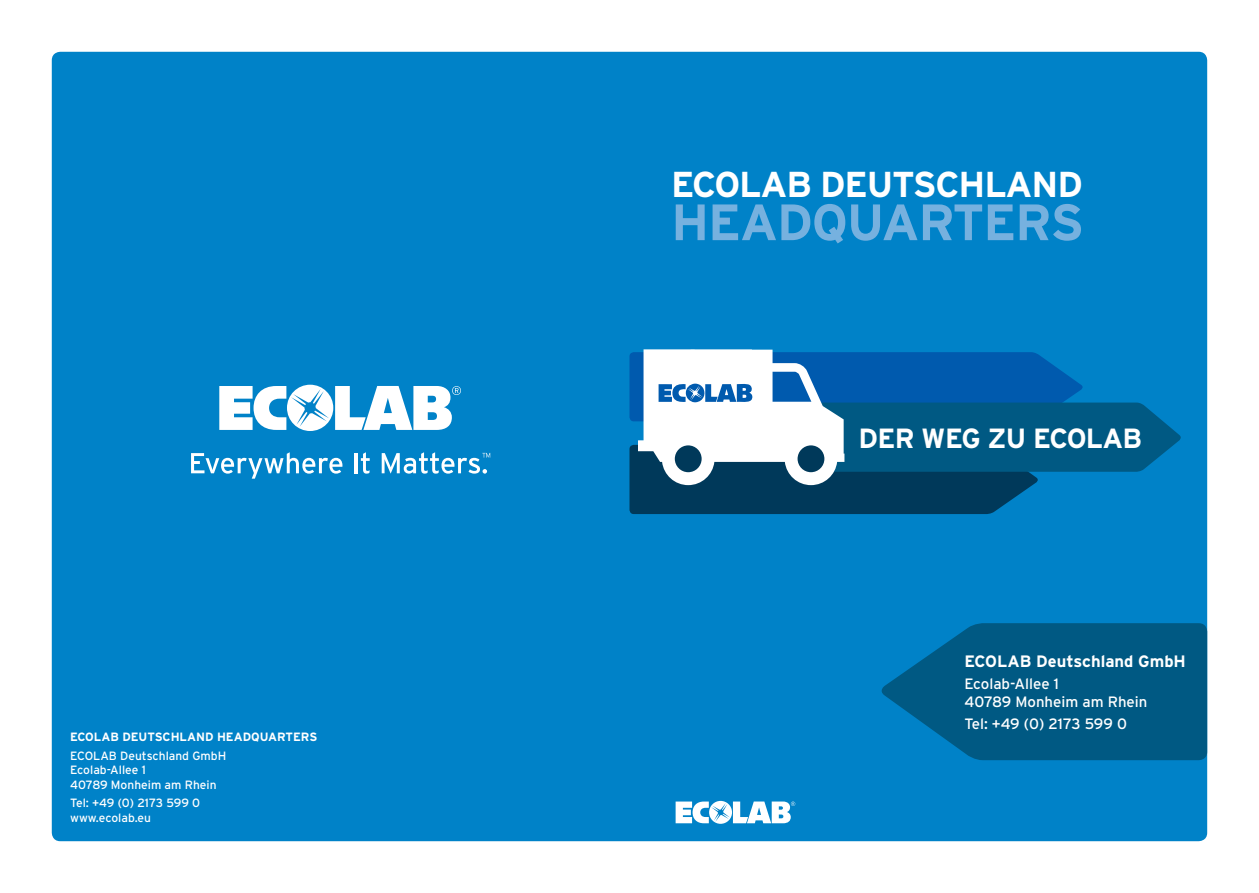
<style>
.page{position:relative;width:1259px;height:893px;background:#fff}
.page>*{position:absolute;margin:0;border:0;box-sizing:border-box;transform-origin:0 0}
.t1{font:700 51px "Interstate";letter-spacing:-.025em;color:#76b1df}
.t2{font:700 36px "Interstate";color:#fff}
.t3{font:700 27.75px "Interstate";letter-spacing:-.025em;color:#fff}
.t4{font:700 16.5px "Interstate";color:#fff}
.t5{font:15px/18px "Interstate";color:#fff}
.t6{font:12px/14.4px "Interstate";color:#fff}
.t7{font:700 12px "Interstate";color:#fff}
</style>
<div class="page">
<div style="left:52px;top:52px;width:1155px;height:789px;background:#0082c8;border-radius:9px"></div>
<svg style="left:675px;top:801px;width:120px;height:23px"></svg>
<svg style="left:219px;top:385px;width:242px;height:46px"></svg>
<svg style="left:191px;top:452px;width:151px;height:27px"></svg>
<hr style="left:354px;top:453px;width:3px;height:20px;background:#fff">
<svg style="left:361px;top:452px;width:9px;height:22px"></svg>
<svg style="left:382px;top:452px;width:108px;height:22px"></svg>
<svg style="left:629px;top:349px;width:552px;height:165px"></svg>
<svg style="left:881px;top:623px;width:326px;height:137px;background:#005e8c"></svg>
<p class="t7" style="left:70px;top:730px;width:249px">ECOLAB DEUTSCHLAND HEADQUARTERS</p>
<p class="t6" style="left:70px;top:748px;width:158px">Ecolab Deutschland GmbH<br>Ecolab-Allee 1<br>40789 Monheim am Rhein</p>
<p class="t6" style="left:70px;top:796px;width:131px">Tel: +49 (0) 2173 599 0 www.ecolab.eu</p>
<h2 class="t2" style="left:671px;top:165px;width:408px">ECOLAB DEUTSCHLAND</h2>
<h1 class="t1" style="left:671px;top:194px;width:414px">HEADQUARTERS</h1>
<h3 class="t3" style="left:858px;top:423px;width:285px">DER WEG ZU ECOLAB</h3>
<h3 class="t4" style="left:964px;top:652px;width:220px">ECOLAB DEUTSCHLAND GMBH</h3>
<p class="t5" style="left:964px;top:674px;width:184px">Ecolab-Allee 1<br>40789 Monheim am Rhein</p>
<p class="t5" style="left:964px;top:715px;width:164px">Tel: +49 (0) 2173 599 0</p>
</div>
